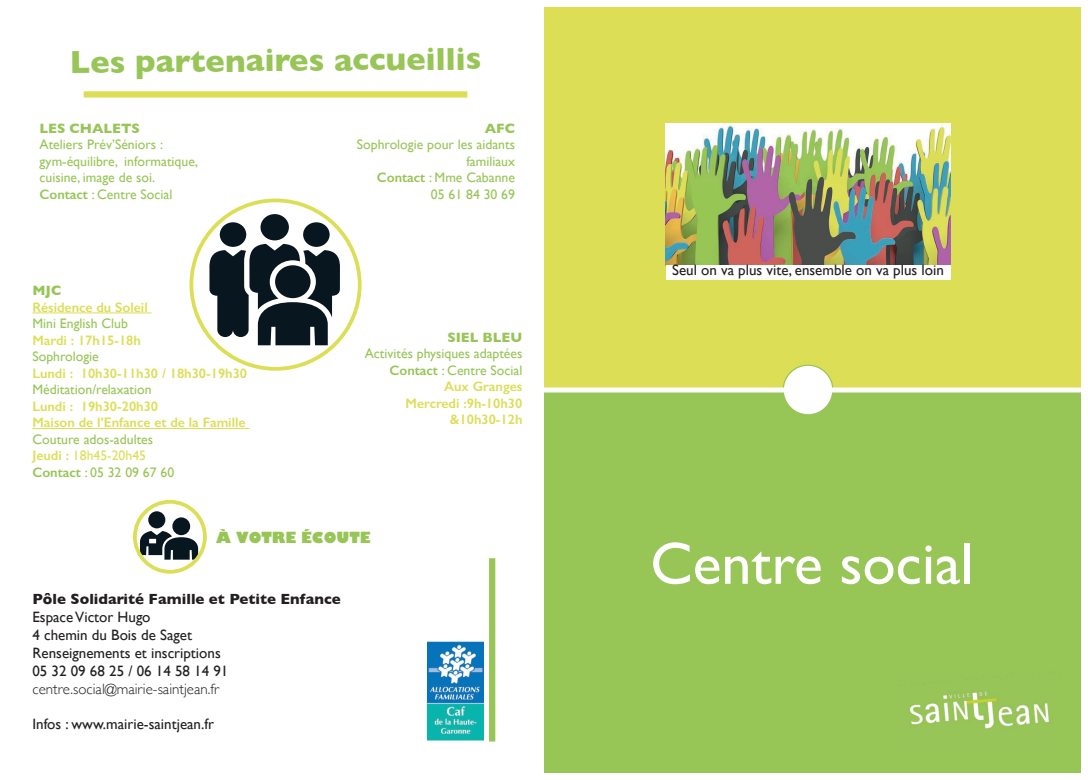
<style>
.page{position:relative;width:1088px;height:780px;background:#fff}
.page>*{position:absolute;margin:0;border:0;box-sizing:border-box;transform-origin:0 0}
.t1{font:60px "Gill Sans";color:#fff}
.t2{font:700 32.5px "Gill Sans";color:#97c556}
.t3{font:15px/18px "Gill Sans";color:#231f20}
.t4{font:700 15px "Gill Sans";color:#231f20}
.t5{font:300 15px "Gill Sans";color:#231f20}
.t6{font:800 15px "Gill Sans";color:#97c556}
.t7{font:13.75px/16.5px "Gill Sans";color:#97c556}
.t8{font:600 13.75px/16.5px "Gill Sans";color:#dcde56}
.t9{font:700 13.75px "Gill Sans";color:#97c556}
.s1{font-weight:600}
.s2{font-weight:600;color:#dcde56}
.s3{color:#dcde56}
</style>
<div class="page">
<div style="left:489px;top:558px;width:6px;height:183px;background:#97c556"></div>
<div style="left:544px;top:7px;width:536px;height:383px;background:#dcde56"></div>
<div style="left:544px;top:390px;width:536px;height:382px;background:#97c556"></div>
<div style="left:783px;top:365px;width:50px;height:50px;background:#fff;border-radius:50%"></div>
<div style="left:782px;top:364px;width:51px;height:51px;border:1px solid #97c556;border-radius:50%"></div>
<div style="left:544px;top:387px;width:537px;height:5px;background:#fff"></div>
<svg style="left:135px;top:501px;width:70px;height:70px"></svg>
<div style="left:133px;top:500px;width:74px;height:73px;border:4px solid #dcde56;border-radius:50%"></div>
<img style="left:909px;top:671px;width:150px;height:58px">
<img style="left:665px;top:123px;width:285px;height:142px">
<img style="left:427px;top:641px;width:56px;height:99px">
<div style="left:84px;top:91px;width:383px;height:6px;background:#dcde56"></div>
<svg style="left:192px;top:203px;width:167px;height:166px"></svg>
<div style="left:275px;top:265px;width:35px;height:33px;background:#07161f;border-radius:50%"></div>
<div style="left:189px;top:198px;width:173px;height:172px;border:4px solid #dcde56;border-radius:50%"></div>
<hr style="left:32px;top:312px;width:120px;height:1px;background:#dcde56">
<hr style="left:32px;top:428px;width:217px;height:1px;background:#dcde56">
<div style="left:665px;top:265px;width:285px;height:14px;background:#fff"></div>
<h2 class="t2" style="left:69px;top:38px;width:413px;rotate:-1deg">Les partenaires accueillis</h2>
<p class="t9" style="left:40px;top:117px;width:102px">LES CHALETS</p>
<p class="t7" style="left:40px;top:136px;width:160px">Ateliers Prév’Séniors : gym-équilibre, informatique, cuisine, image de soi.<br><span class="s1">Contact</span> : Centre Social</p>
<p class="t9" style="left:32px;top:280px;width:30px">MJC</p>
<p class="t8" style="left:32px;top:299px;width:117px">Résidence du Soleil</p>
<p class="t7" style="left:32px;top:315px;width:97px">Mini English Club</p>
<p class="t8" style="left:32px;top:332px;width:110px">Mardi : 17h15-18h</p>
<p class="t7" style="left:32px;top:348px;width:68px">Sophrologie</p>
<p class="t8" style="left:32px;top:365px;width:216px">Lundi : 10h30-11h30 / 18h30-19h30</p>
<p class="t7" style="left:32px;top:381px;width:121px">Méditation/relaxation</p>
<p class="t8" style="left:32px;top:398px;width:215px">Lundi : 19h30-20h30<br>Maison de l’Enfance et de la Famille</p>
<p class="t7" style="left:32px;top:431px;width:143px">Couture ados-adultes<br><span class="s2">Jeudi :</span> <span class="s3">18h45-20h45<br></span><span class="s1">Contact</span> : 05 32 09 67 60</p>
<p class="t9" style="left:485px;top:117px;width:32px">AFC</p>
<p class="t7" style="left:357px;top:136px;width:160px;text-align:right">Sophrologie pour les aidants familiaux<br><span class="s1">Contact</span> : Mme Cabanne<br>05 61 84 30 69</p>
<p class="t9" style="left:447px;top:326px;width:77px">SIEL BLEU</p>
<p class="t7" style="left:365px;top:345px;width:159px;text-align:right">Activités physiques adaptées<br><span class="s1">Contact</span> : Centre Social<br><span class="s2">Aux Granges<br>Mercredi :9h-10h30 &amp;10h30-12h</span></p>
<p class="t6" style="left:216px;top:526px;width:156px">À VOTRE ÉCOUTE</p>
<p class="t4" style="left:32px;top:587px;width:310px">Pôle Solidarité Famille et Petite Enfance</p>
<p class="t3" style="left:32px;top:608px;width:197px">Espace Victor Hugo<br>4 chemin du Bois de Saget<br>Renseignements et inscriptions<br>05 32 09 68 25 / 06 14 58 14 91</p>
<p class="t5" style="left:32px;top:677px;width:188px">centre.social@mairie-saintjean.fr</p>
<p class="t3" style="left:32px;top:714px;width:183px">Infos : www.mairie-saintjean.fr</p>
<p class="t3" style="left:672px;top:261px;width:273px">Seul on va plus vite, ensemble on va plus loin</p>
<h1 class="t1" style="left:650px;top:528px;width:325px">Centre social</h1>
</div>
